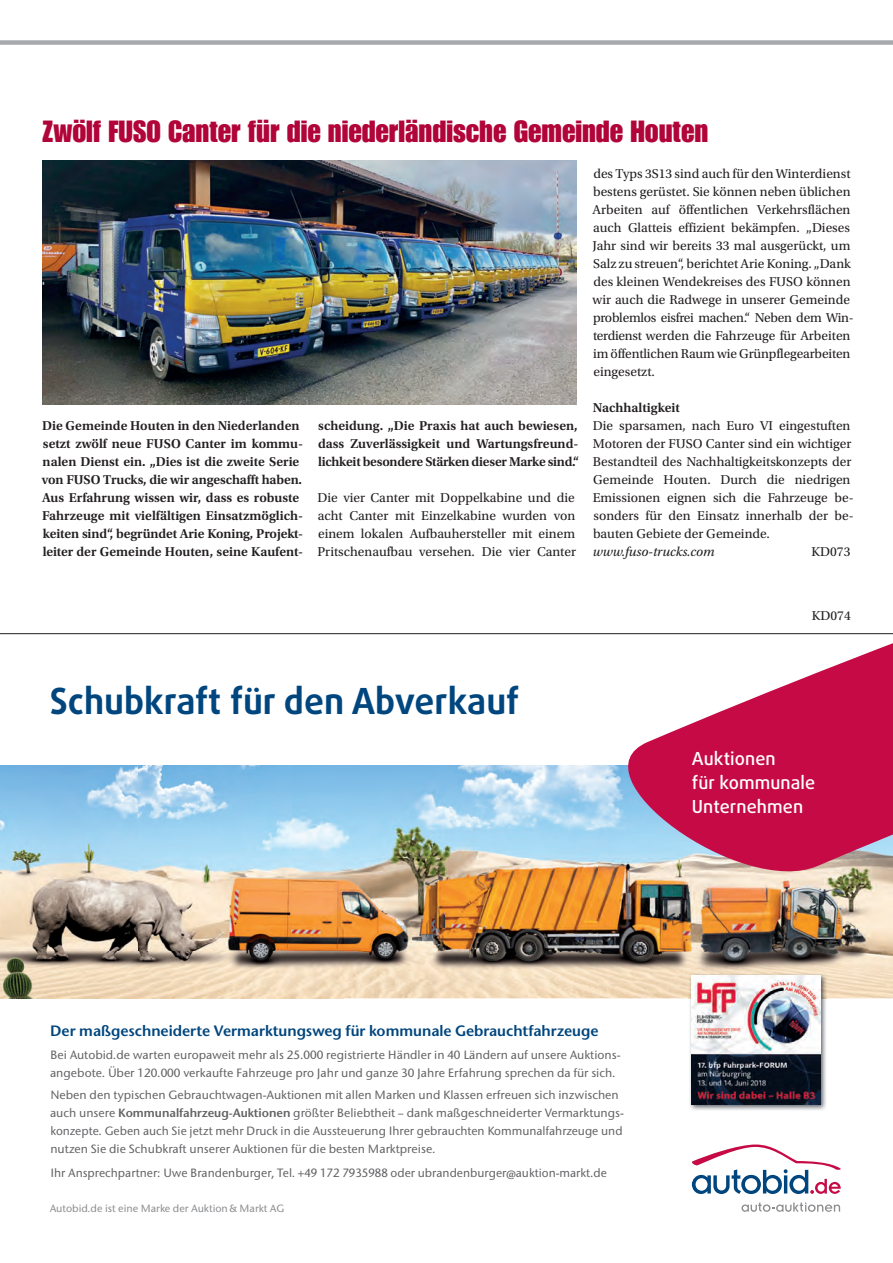
<style>
.page{position:relative;width:893px;height:1263px;background:#fff}
.page>*{position:absolute;margin:0;border:0;box-sizing:border-box;transform-origin:0 0}
.t1{font:700 36px "Daxline Pro";color:#00467e}
.t2{font:30px "Impact URW";color:#b10439}
.t3{font:500 18px/24px "Daxline Pro";letter-spacing:.005em;color:#fff}
.t4{font:600 15px "Stone Sans ITC";color:#00467e}
.t5{font:13.5px/18px "Utopia Std";color:#231f20}
.t6{font:600 13.5px/18px "Utopia Std";color:#231f20}
.t7{font:italic 13.5px "Utopia Std";color:#231f20}
.t8{font:500 12px/18px "Stone Sans ITC";color:#636366}
.t9{font:500 10.5px "Stone Sans ITC";color:#8a8c8f}
.s1{font-weight:600}
</style>
<div class="page">
<div style="left:0;top:40px;width:893px;height:5px;background:#a8a9ad"></div>
<img style="left:42px;top:160px;width:534px;height:245px">
<img style="left:0;top:766px;width:893px;height:232px">
<svg style="left:618px;top:634px;width:275px;height:245px;fill:#c60a45"></svg>
<svg style="left:692px;top:1144px;width:149px;height:50px"></svg>
<svg style="left:741px;top:1202px;width:99px;height:10px"></svg>
<hr style="left:0;top:633px;width:893px;height:1px;background:#231f20">
<img style="left:689px;top:972px;width:138px;height:138px">
<img style="left:692px;top:976px;width:129px;height:128px">
<h2 class="t2" style="left:43px;top:114px;width:667px">Zwölf FUSO Canter für die niederländische Gemeinde Houten</h2>
<p class="t6" style="left:42px;top:417px;width:263px">Die Gemeinde Houten in den Niederlanden setzt zwölf neue FUSO Canter im kommu&shy;nalen Dienst ein. „Dies ist die zweite Serie von FUSO Trucks, die wir angeschafft haben.<br>Aus Erfahrung wissen wir, dass es robuste Fahrzeuge mit vielfältigen Einsatzmöglich&shy;keiten sind“, begründet Arie Koning, Projekt&shy;leiter der Gemeinde Houten, seine Kaufent-</p>
<p class="t6" style="left:318px;top:417px;width:263px;text-align:justify">scheidung. „Die Praxis hat auch bewiesen, dass Zuverlässigkeit und Wartungsfreund&shy;lichkeit besondere Stärken dieser Marke sind.“</p>
<p class="t5" style="left:318px;top:489px;width:260px;text-align:justify">Die vier Canter mit Doppelkabine und die acht Canter mit Einzelkabine wurden von einem lokalen Aufbauhersteller mit einem Pritschenaufbau versehen. Die vier Canter</p>
<p class="t5" style="left:592px;top:165px;width:263px">des Typs 3S13 sind auch für den Winterdienst bestens gerüstet. Sie können neben üblichen Arbeiten auf öffentlichen Verkehrsflächen auch Glatteis effizient bekämpfen. „Dieses Jahr sind wir bereits 33 mal ausgerückt, um Salz zu streuen“, berichtet Arie Koning. „Dank des kleinen Wendekreises des FUSO können wir auch die Radwege in unserer Gemeinde problemlos eisfrei machen.“ Neben dem Win&shy;terdienst werden die Fahrzeuge für Arbeiten im öffentlichen Raum wie Grünpflegearbeiten eingesetzt.</p>
<p class="t6" style="left:593px;top:399px;width:89px">Nachhaltigkeit</p>
<p class="t5" style="left:593px;top:417px;width:262px">Die sparsamen, nach Euro VI eingestuften Motoren der FUSO Canter sind ein wichtiger Bestandteil des Nachhaltigkeitskonzepts der Gemeinde Houten. Durch die niedrigen Emissionen eignen sich die Fahrzeuge be&shy;sonders für den Einsatz innerhalb der be&shy;bauten Gebiete der Gemeinde.</p>
<p class="t7" style="left:593px;top:544px;width:123px">www.fuso-trucks.com</p>
<p class="t5" style="left:812px;top:543px;width:40px">KD073</p>
<p class="t5" style="left:812px;top:607px;width:40px">KD074</p>
<h1 class="t1" style="left:50px;top:677px;width:471px">Schubkraft für den Abverkauf</h1>
<h3 class="t3" style="left:692px;top:747px;width:125px">Auktionen<br>für kommunale<br>Unternehmen</h3>
<p class="t4" style="left:50px;top:1021px;width:550px">Der maßgeschneiderte Vermarktungsweg für kommunale Gebrauchtfahrzeuge</p>
<p class="t8" style="left:50px;top:1045px;width:572px">Bei Autobid.de warten europaweit mehr als 25.000 registrierte Händler in 40 Ländern auf unsere Auktions&shy;angebote. Über 120.000 verkaufte Fahrzeuge pro Jahr und ganze 30 Jahre Erfahrung sprechen da für sich.</p>
<p class="t8" style="left:50px;top:1086px;width:575px">Neben den typischen Gebrauchtwagen-Auktionen mit allen Marken und Klassen erfreuen sich inzwischen auch unsere <span class="s1">Kommunalfahrzeug-Auktionen</span> größter Beliebtheit – dank maßgeschneiderter Vermarktungs&shy;konzepte. Geben auch Sie jetzt mehr Druck in die Aussteuerung Ihrer gebrauchten Kommunalfahrzeuge und nutzen Sie die Schubkraft unserer Auktionen für die besten Marktpreise.</p>
<p class="t8" style="left:50px;top:1164px;width:558px">Ihr Ansprechpartner: Uwe Brandenburger, Tel. +49 172 7935988 oder ubrandenburger@auktion-markt.de</p>
<p class="t9" style="left:50px;top:1202px;width:236px">Autobid.de ist eine Marke der Auktion &amp; Markt AG</p>
</div>
